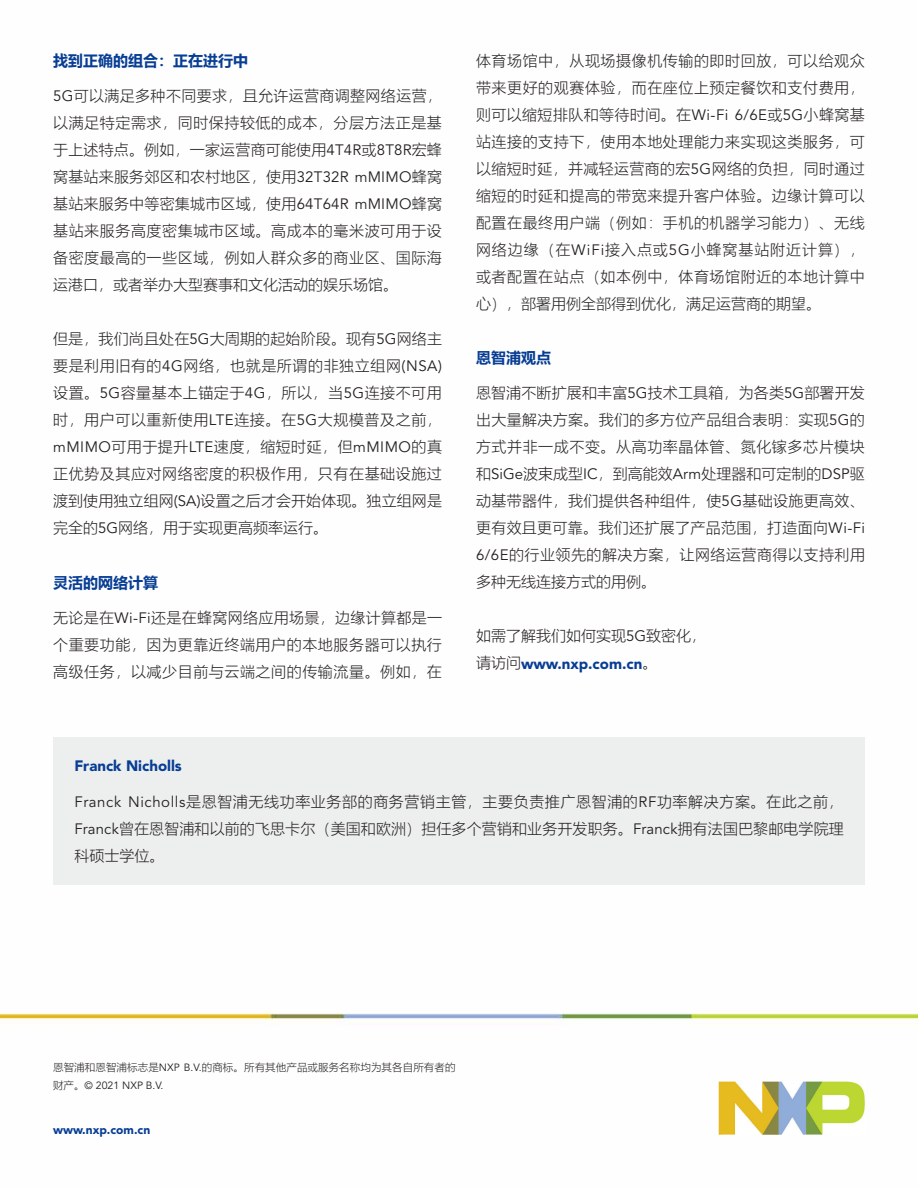
<style>
.page{position:relative;width:918px;height:1188px;background:#fff}
.page>*{position:absolute;margin:0;border:0;box-sizing:border-box;transform-origin:0 0}
.t1{font:300 15px/27px "Microsoft Ya Hei";letter-spacing:.01em;color:#231f20;text-align:justify}
.t2{font:700 15px "Microsoft Ya Hei";color:#073d94}
.t3{font:900 15px "Avenir LT Std";color:#073d94}
.t4{font:900 12px "Avenir LT Std";color:#073d94}
.t5{font:300 10.5px/18px "Microsoft Ya Hei";letter-spacing:.01em;color:#231f20}
.s1{font-family:"Avenir LT Std";font-weight:400}
.s2{font-family:"Avenir LT Std";font-weight:900;color:#073d94}
</style>
<div class="page">
<img style="left:0;top:884px;width:918px;height:251px">
<img style="left:719px;top:1081px;width:146px;height:54px">
<div style="left:53px;top:737px;width:812px;height:147px;background:#edeeee"></div>
<p class="t2" style="left:53px;top:50px;width:197px">找到正确的组合：正在进行中</p>
<p class="t1" style="left:53px;top:82px;width:390px"><span class="s1">5G</span>可以满足多种不同要求，且允许运营商调整网络运营，以满足特定需求，同时保持较低的成本，分层方法正是基于上述特点。例如，一家运营商可能使用<span class="s1">4T4R</span>或<span class="s1">8T8R</span>宏蜂窝基站来服务郊区和农村地区，使用<span class="s1">32T32R mMIMO</span>蜂窝基站来服务中等密集城市区域，使用<span class="s1">64T64R mMIMO</span>蜂窝基站来服务高度密集城市区域。高成本的毫米波可用于设备密度最高的一些区域，例如人群众多的商业区、国际海运港口，或者举办大型赛事和文化活动的娱乐场馆。</p>
<p class="t1" style="left:53px;top:325px;width:390px">但是，我们尚且处在<span class="s1">5G</span>大周期的起始阶段。现有<span class="s1">5G</span>网络主要是利用旧有的<span class="s1">4G</span>网络，也就是所谓的非独立组网<span class="s1">(NSA)</span>设置。<span class="s1">5G</span>容量基本上锚定于<span class="s1">4G</span>，所以，当<span class="s1">5G</span>连接不可用时，用户可以重新使用<span class="s1">LTE</span>连接。在<span class="s1">5G</span>大规模普及之前，<span class="s1">mMIMO</span>可用于提升<span class="s1">LTE</span>速度，缩短时延，但<span class="s1">mMIMO</span>的真正优势及其应对网络密度的积极作用，只有在基础设施过渡到使用独立组网<span class="s1">(SA)</span>设置之后才会开始体现。独立组网是完全的<span class="s1">5G</span>网络，用于实现更高频率运行。</p>
<p class="t2" style="left:53px;top:572px;width:107px">灵活的网络计算</p>
<p class="t1" style="left:53px;top:604px;width:390px">无论是在<span class="s1">Wi-Fi</span>还是在蜂窝网络应用场景，边缘计算都是一个重要功能，因为更靠近终端用户的本地服务器可以执行高级任务，以减少目前与云端之间的传输流量。例如，在</p>
<p class="t1" style="left:476px;top:47px;width:390px">体育场馆中，从现场摄像机传输的即时回放，可以给观众带来更好的观赛体验，而在座位上预定餐饮和支付费用，则可以缩短排队和等待时间。在<span class="s1">Wi-Fi 6/6E</span>或<span class="s1">5G</span>小蜂窝基站连接的支持下，使用本地处理能力来实现这类服务，可以缩短时延，并减轻运营商的宏<span class="s1">5G</span>网络的负担，同时通过缩短的时延和提高的带宽来提升客户体验。边缘计算可以配置在最终用户端（例如：手机的机器学习能力）、无线网络边缘（在<span class="s1">WiFi</span>接入点或<span class="s1">5G</span>小蜂窝基站附近计算），或者配置在站点（如本例中，体育场馆附近的本地计算中心），部署用例全部得到优化，满足运营商的期望。</p>
<p class="t2" style="left:476px;top:347px;width:76px">恩智浦观点</p>
<p class="t1" style="left:476px;top:379px;width:390px">恩智浦不断扩展和丰富<span class="s1">5G</span>技术工具箱，为各类<span class="s1">5G</span>部署开发出大量解决方案。我们的多方位产品组合表明：实现<span class="s1">5G</span>的方式并非一成不变。从高功率晶体管、氮化镓多芯片模块和<span class="s1">SiGe</span>波束成型<span class="s1">IC</span>，到高能效<span class="s1">Arm</span>处理器和可定制的<span class="s1">DSP</span>驱动基带器件，我们提供各种组件，使<span class="s1">5G</span>基础设施更高效、更有效且更可靠。我们还扩展了产品范围，打造面向<span class="s1">Wi-Fi 6/6E</span>的行业领先的解决方案，让网络运营商得以支持利用多种无线连接方式的用例。</p>
<p class="t1" style="left:476px;top:622px;width:232px">如需了解我们如何实现<span class="s1">5G</span>致密化，请访问<span class="s2">www.nxp.com.cn</span>。</p>
<p class="t3" style="left:74px;top:757px;width:109px">Franck Nicholls</p>
<p class="t1" style="left:74px;top:788px;width:771px"><span class="s1">Franck Nicholls</span>是恩智浦无线功率业务部的商务营销主管，主要负责推广恩智浦的<span class="s1">RF</span>功率解决方案。在此之前，<span class="s1">Franck</span>曾在恩智浦和以前的飞思卡尔（美国和欧洲）担任多个营销和业务开发职务。<span class="s1">Franck</span>拥有法国巴黎邮电学院理科硕士学位。</p>
<p class="t5" style="left:53px;top:1058px;width:404px">恩智浦和恩智浦标志是<span class="s1">NXP B.V.</span>的商标。所有其他产品或服务名称均为其各自所有者的财产。<span class="s1">© 2021 NXP B.V.</span></p>
<p class="t4" style="left:53px;top:1122px;width:99px">www.nxp.com.cn</p>
</div>
